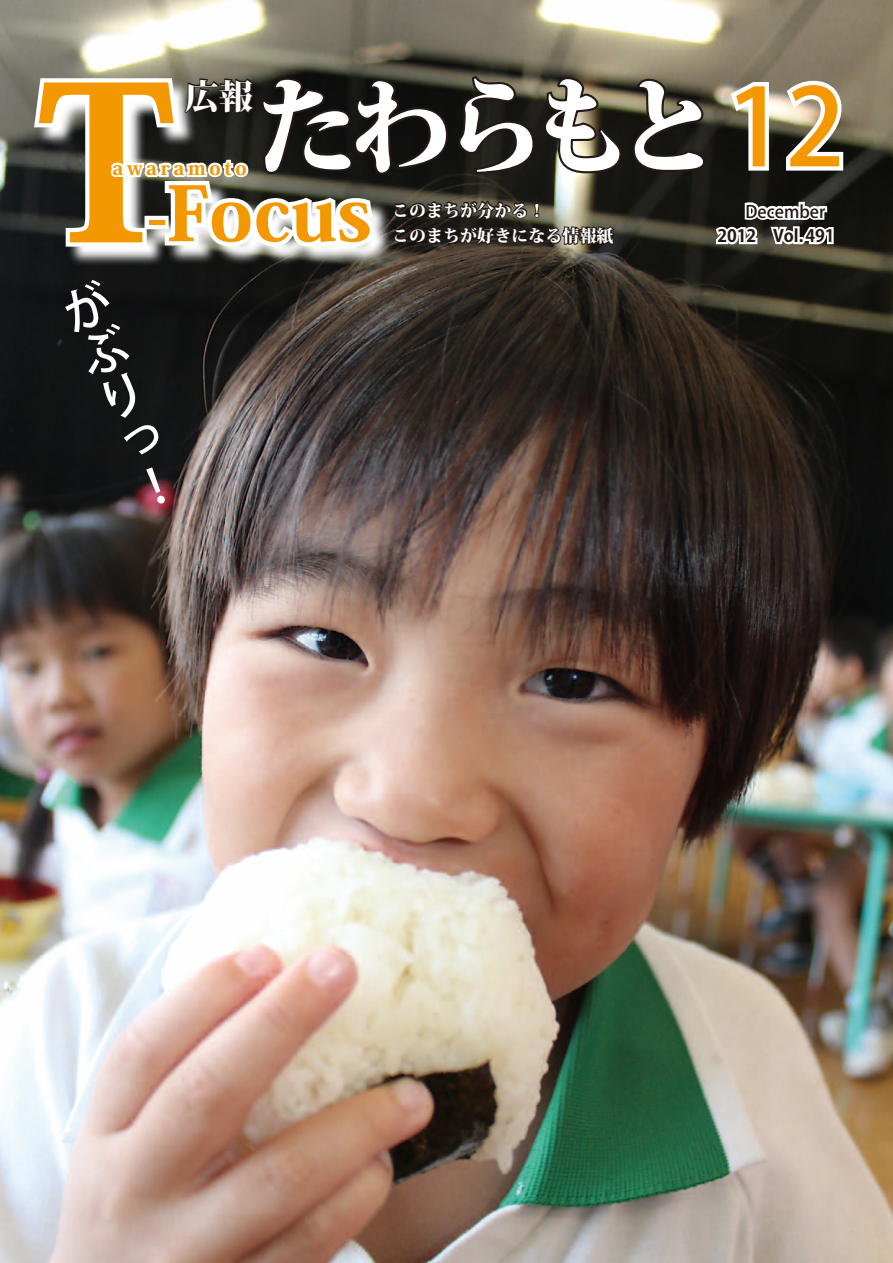
<style>
.page{position:relative;width:893px;height:1263px;background:#fff}
.page>*{position:absolute;margin:0;border:0;box-sizing:border-box;transform-origin:0 0}
.t1{font:800 212.55px "Koz Min Pro";color:#f39800}
.t2{font:800 106.35px "Koz Min Pro";letter-spacing:-.15em;color:#fff}
.t3{font:800 74.4px "Koz Min Pro";color:#f39800}
.t4{font:500 47.85px/47.8px "Koz Go Pro";color:#fff;text-align:justify}
.t5{font:800 34.05px "Koz Min Pro";color:#fff}
.t6{font:800 19.2px "Koz Min Pro";color:#f39800}
.t7{font:800 16.95px "Koz Min Pro";color:#fff}
.t8{font:700 16.95px "Koz Go Pro";color:#231916}
.t9{font:500 16.95px "Koz Go Pro";color:#231916}
.s1{font-family:"Koz Go Pro";font-weight:500;color:#f39800}
</style>
<div class="page">
<img style="left:0;top:0;width:893px;height:1263px">
<svg style="left:630px;top:77px;width:217px;height:248px;background:#4f4c43"></svg>
<svg style="left:29px;top:73px;width:595px;height:245px;background:#57544f"></svg>
<svg style="left:145px;top:467px;width:21px;height:38px"></svg>
<h2 class="t2" style="left:253px;top:48px;width:593px">たわらもと<span class="s1">12</span></h2>
<h3 class="t3" style="left:146px;top:158px;width:227px">-Focus</h3>
<h3 class="t5" style="left:185px;top:71px;width:70px">広報</h3>
<h1 class="t1" style="left:0;top:6px;width:214px">Ｔ</h1>
<p class="t6" style="left:112px;top:153px;width:136px">a w a r a m o ot</p>
<p class="t7" style="left:392px;top:198px;width:155px">このまちが分かる！</p>
<p class="t9" style="left:745px;top:200px;width:81px">December</p>
<p class="t8" style="left:717px;top:225px;width:119px">2012　Vol.491</p>
<p class="t7" style="left:392px;top:223px;width:223px">このまちが好きになる情報紙</p>
<h3 class="t4" style="left:57px;top:296px;width:25px;rotate:-21deg">がぶりっ</h3>
</div>
